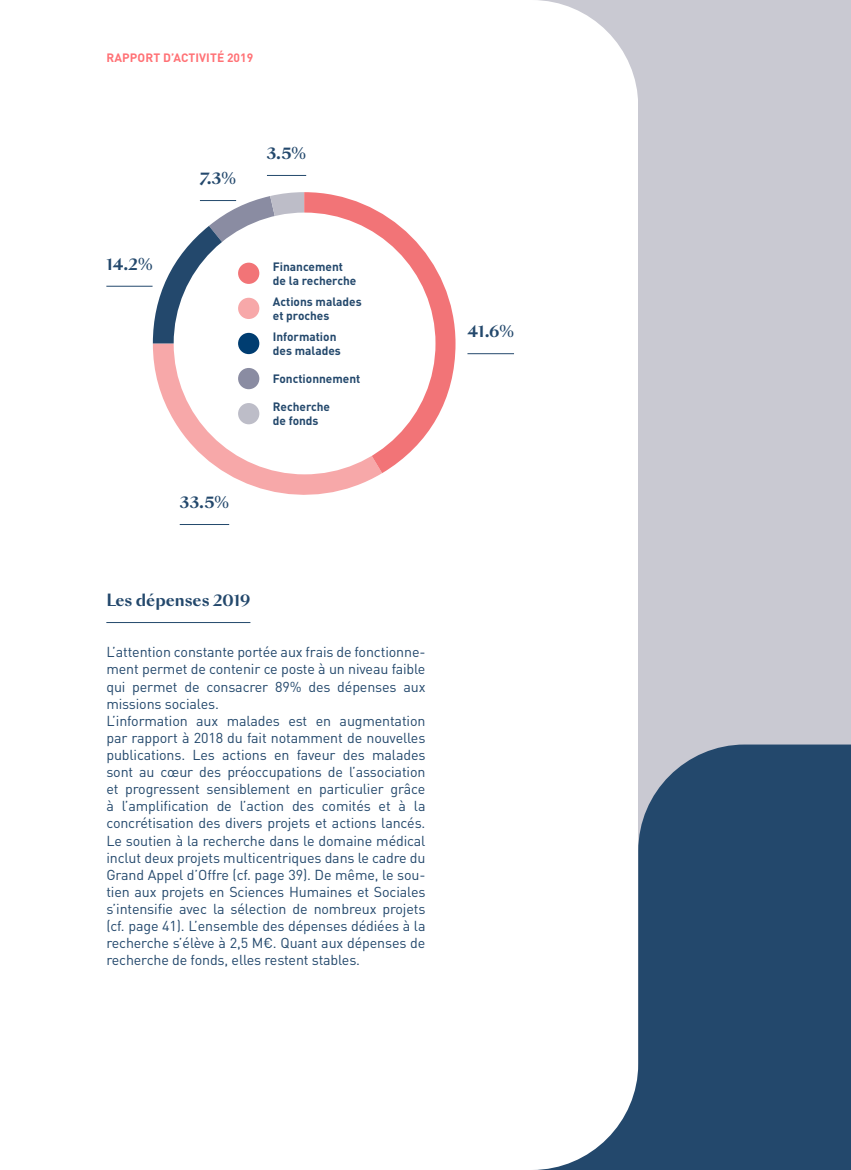
<style>
.page{position:relative;width:851px;height:1170px;background:#fff}
.page>*{position:absolute;margin:0;border:0;box-sizing:border-box;transform-origin:0 0}
.t1{font:700 15.75px "Sang Bleu Sans";color:#23486c}
.t2{font:14.25px/17.1px "DIN Pro";letter-spacing:-.01em;color:#23486c;text-align:justify}
.t3{font:700 12px/14.4px "DIN Pro";color:#23486c}
.t4{font:700 12px "DIN Pro";letter-spacing:.01em;color:#ff7276}
</style>
<div class="page">
<svg style="left:382px;top:213px;width:51px;height:260px;fill:#f27477"></svg>
<svg style="left:153px;top:192px;width:229px;height:303px"></svg>
<div style="left:174px;top:212px;width:261px;height:262px;background:#fff;border-radius:50%"></div>
<hr style="left:106px;top:622px;width:144px;height:1px;background:#23486c">
<div style="left:238px;top:262px;width:21px;height:22px;background:#f27477;border-radius:50%"></div>
<div style="left:238px;top:298px;width:21px;height:21px;background:#f7a8a9;border-radius:50%"></div>
<div style="left:238px;top:333px;width:21px;height:21px;background:#003d71;border-radius:50%"></div>
<div style="left:238px;top:368px;width:21px;height:21px;background:#8a8ca2;border-radius:50%"></div>
<div style="left:238px;top:403px;width:21px;height:21px;background:#bdbdc8;border-radius:50%"></div>
<hr style="left:180px;top:524px;width:49px;height:1px;background:#23486c">
<hr style="left:200px;top:200px;width:36px;height:1px;background:#23486c">
<hr style="left:267px;top:175px;width:39px;height:1px;background:#23486c">
<hr style="left:106px;top:286px;width:46px;height:1px;background:#23486c">
<div style="left:638px;top:0;width:212px;height:1169px;background:#c9c9d2"></div>
<svg style="left:425px;top:0;width:213px;height:425px"></svg>
<svg style="left:547px;top:744px;width:303px;height:425px;fill:#23486c"></svg>
<p class="t4" style="left:106px;top:50px;width:148px">RAPPORT D’ACTIVITÉ 2019</p>
<p class="t1" style="left:106px;top:253px;width:48px">14.2%</p>
<p class="t1" style="left:200px;top:168px;width:38px">7.3%</p>
<p class="t1" style="left:180px;top:491px;width:51px">33.5%</p>
<p class="t1" style="left:267px;top:142px;width:41px">3.5%</p>
<p class="t3" style="left:273px;top:258px;width:85px">Financement de la recherche</p>
<p class="t3" style="left:273px;top:294px;width:90px">Actions malades</p>
<p class="t3" style="left:273px;top:308px;width:58px">et proches</p>
<p class="t3" style="left:273px;top:329px;width:69px">Information des malades</p>
<p class="t3" style="left:273px;top:370px;width:89px">Fonctionnement</p>
<p class="t3" style="left:273px;top:399px;width:59px">Recherche</p>
<p class="t3" style="left:273px;top:413px;width:47px">de fonds</p>
<p class="t1" style="left:106px;top:589px;width:145px">Les dépenses 2019</p>
<p class="t2" style="left:106px;top:643px;width:320px">L’attention constante portée aux frais de fonctionne&shy;ment permet de contenir ce poste à un niveau faible qui permet de consacrer 89% des dépenses aux missions sociales.</p>
<p class="t2" style="left:106px;top:711px;width:320px">L’information aux malades est en augmentation par rapport à 2018 du fait notamment de nouvelles publications. Les actions en faveur des malades sont au cœur des préoccupations de l’association et progressent sensiblement en particulier grâce à l’amplification de l’action des comités et à la concrétisation des divers projets et actions lancés.<br>Le soutien à la recherche dans le domaine médical inclut deux projets multicentriques dans le cadre du Grand Appel d’Offre (cf. page 39). De même, le sou&shy;tien aux projets en Sciences Humaines et Sociales s’intensifie avec la sélection de nombreux projets (cf. page 41). L’ensemble des dépenses dédiées à la recherche s’élève à 2,5 M€. Quant aux dépenses de recherche de fonds, elles restent stables.</p>
<p class="t1" style="left:467px;top:321px;width:48px">41.6%</p>
</div>
